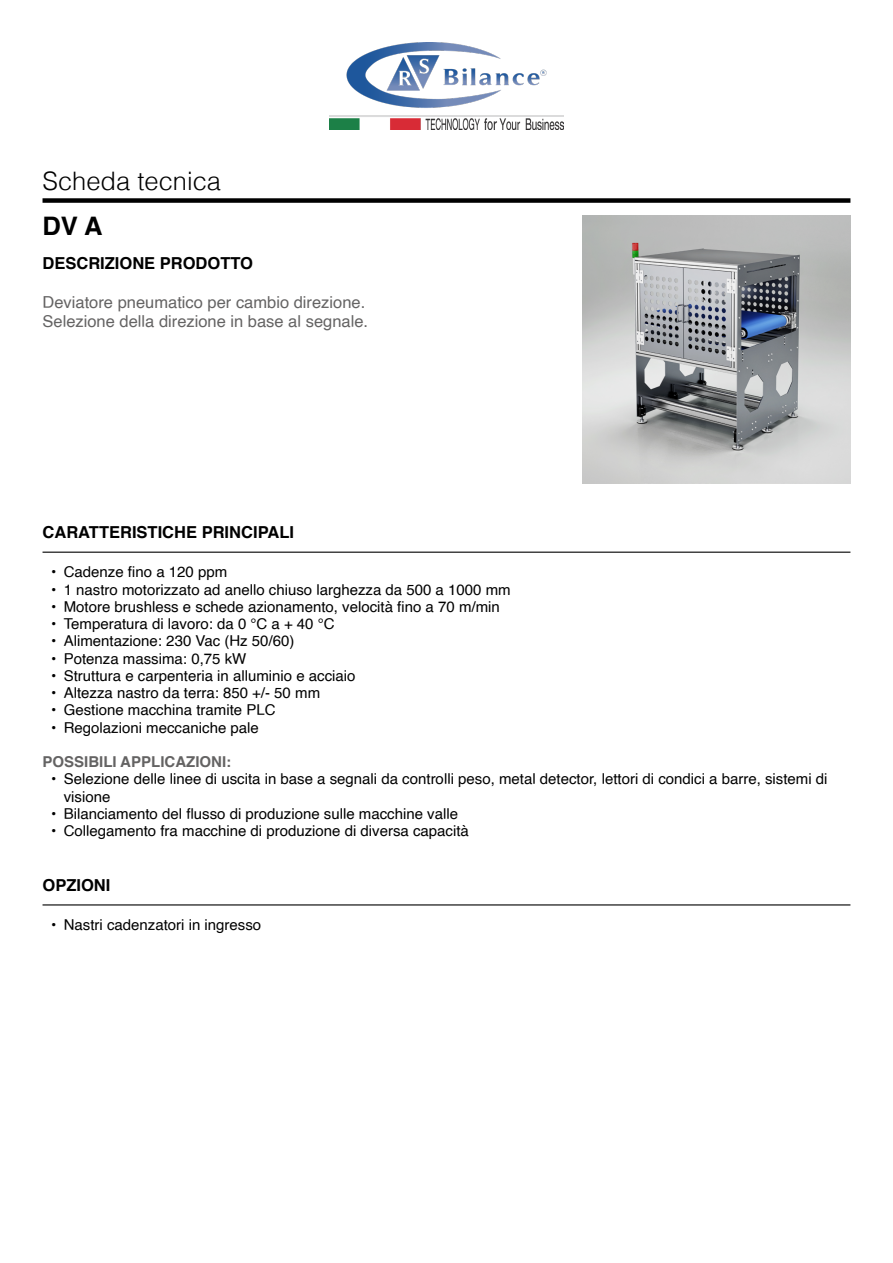
<style>
.page{position:relative;width:893px;height:1263px;background:#fff}
.page>*{position:absolute;margin:0;border:0;box-sizing:border-box;transform-origin:0 0}
.t1{font:300 25.5px "Helvetica";color:#000}
.t2{font:700 25.5px "Helvetica";color:#000}
.t3{font:16.5px/19.5px "Helvetica";color:#646363}
.t4{font:700 16.5px "Helvetica";color:#000}
.t5{font:15px/17.2px "Helvetica";color:#000}
.t6{font:700 15px "Helvetica";color:#646363}
</style>
<div class="page">
<div style="left:43px;top:198px;width:807px;height:5px;background:#000"></div>
<hr style="left:43px;top:551px;width:807px;height:2px;background:#000">
<hr style="left:43px;top:904px;width:807px;height:2px;background:#000">
<img style="left:583px;top:216px;width:267px;height:267px">
<img style="left:330px;top:43px;width:233px;height:86px">
<h1 class="t1" style="left:43px;top:165px;width:180px">Scheda tecnica</h1>
<h1 class="t2" style="left:43px;top:205px;width:61px">DV A</h1>
<p class="t4" style="left:43px;top:249px;width:212px">DESCRIZIONE PRODOTTO</p>
<p class="t3" style="left:43px;top:293px;width:327px">Deviatore pneumatico per cambio direzione.<br>Selezione della direzione in base al segnale.</p>
<p class="t4" style="left:43px;top:519px;width:253px">CARATTERISTICHE PRINCIPALI</p>
<p class="t5" style="left:51px;top:564px;width:178px">• Cadenze fino a 120 ppm</p>
<p class="t5" style="left:51px;top:581px;width:461px">• 1 nastro motorizzato ad anello chiuso larghezza da 500 a 1000 mm</p>
<p class="t5" style="left:51px;top:598px;width:450px">• Motore brushless e schede azionamento, velocità fino a 70 m/min</p>
<p class="t5" style="left:51px;top:616px;width:285px">• Temperatura di lavoro: da 0 °C a + 40 °C</p>
<p class="t5" style="left:51px;top:633px;width:245px">• Alimentazione: 230 Vac (Hz 50/60)</p>
<p class="t5" style="left:51px;top:650px;width:197px">• Potenza massima: 0,75 kW</p>
<p class="t5" style="left:51px;top:667px;width:306px">• Struttura e carpenteria in alluminio e acciaio</p>
<p class="t5" style="left:51px;top:685px;width:271px">• Altezza nastro da terra: 850 +/- 50 mm</p>
<p class="t5" style="left:51px;top:702px;width:226px">• Gestione macchina tramite PLC</p>
<p class="t5" style="left:51px;top:719px;width:209px">• Regolazioni meccaniche pale</p>
<p class="t6" style="left:43px;top:750px;width:190px">POSSIBILI APPLICAZIONI:</p>
<p class="t5" style="left:64px;top:771px;width:765px;text-indent:-13px">• Selezione delle linee di uscita in base a segnali da controlli peso, metal detector, lettori di condici a barre, sistemi di visione</p>
<p class="t5" style="left:51px;top:805px;width:409px">• Bilanciamento del flusso di produzione sulle macchine valle</p>
<p class="t5" style="left:51px;top:823px;width:419px">• Collegamento fra macchine di produzione di diversa capacità</p>
<p class="t4" style="left:43px;top:872px;width:69px">OPZIONI</p>
<p class="t5" style="left:51px;top:917px;width:212px">• Nastri cadenzatori in ingresso</p>
</div>
